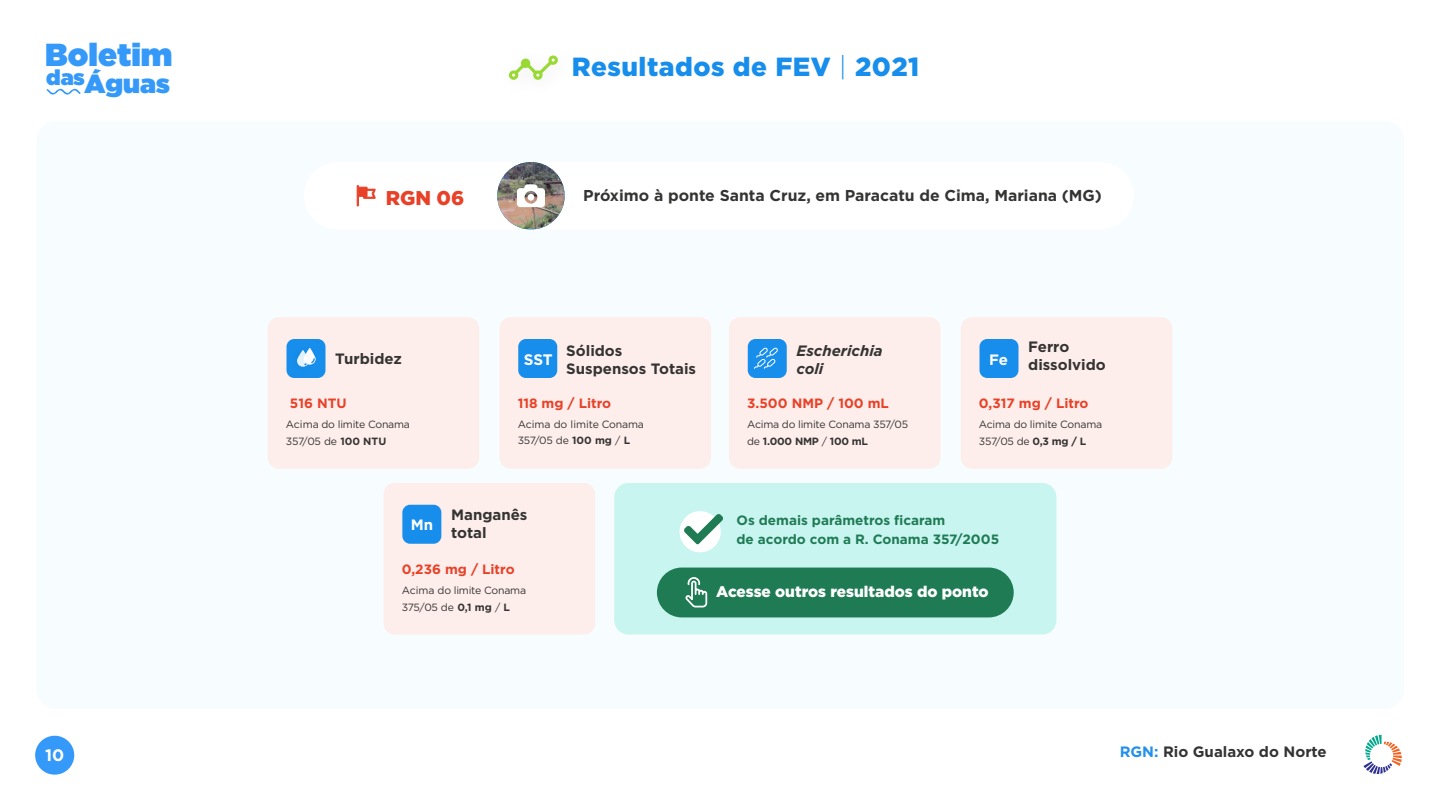
<style>
.page{position:relative;width:1440px;height:810px;background:#fff}
.page>*{position:absolute;margin:0;border:0;box-sizing:border-box;transform-origin:0 0}
.t1{font:900 31.88px "Gotham";color:#3599fa}
.t2{font:900 26.25px "Gotham";letter-spacing:.02em;color:#178eeb}
.t3{font:900 26.25px "Gotham";color:#3599fa}
.t4{font:900 21.45px "Gotham";color:#3599fa}
.t5{font:900 19.95px "Gotham";color:#e84128}
.t6{font:700 16.65px "Gotham";color:#fff}
.t7{font:700 15.75px "Gotham";color:#343433}
.t8{font:900 15.45px "Gotham";color:#fff}
.t9{font:700 15.23px "Gotham";color:#fff}
.t10{font:700 15px/18px "Gotham";color:#343433}
.t11{font:700 15px "Gotham";color:#333}
.t12{font:italic 700 15px/18px "Gotham";color:#343433}
.t13{font:700 15px "Gotham";color:#fff}
.t14{font:700 13.5px "Gotham";color:#e84128}
.t15{font:700 13.5px/18.6px "Gotham";color:#1f7b54}
.t16{font:10.5px/16.4px "Gotham";letter-spacing:-.02em;color:#343433}
.s1{font-weight:300}
.s2{font-weight:700}
.s3{color:#2390e9}
</style>
<div class="page">
<div style="left:37px;top:122px;width:1367px;height:587px;background:#f7fcfe;border-radius:19px"></div>
<svg style="left:509px;top:55px;width:49px;height:25px"></svg>
<div style="left:35px;top:736px;width:39px;height:39px;background:#3599fa;border-radius:19px"></div>
<div style="left:304px;top:162px;width:830px;height:68px;background:#fff;border-radius:34px"></div>
<svg style="left:357px;top:185px;width:19px;height:22px"></svg>
<img style="left:497px;top:162px;width:68px;height:67px">
<svg style="left:517px;top:184px;width:28px;height:23px"></svg>
<div style="left:268px;top:317px;width:211px;height:152px;background:#feeeeb;border-radius:11px"></div>
<div style="left:287px;top:339px;width:39px;height:39px;background:#178eec;border-radius:8px"></div>
<div style="left:287px;top:341px;width:32px;height:36px;background:#178eec"></div>
<svg style="left:297px;top:348px;width:19px;height:19px"></svg>
<div style="left:500px;top:317px;width:211px;height:152px;background:#feeeeb;border-radius:11px"></div>
<div style="left:518px;top:339px;width:39px;height:39px;background:#178eec;border-radius:8px"></div>
<div style="left:961px;top:317px;width:211px;height:152px;background:#feeeeb;border-radius:11px"></div>
<div style="left:980px;top:339px;width:39px;height:39px;background:#178eec;border-radius:8px"></div>
<div style="left:729px;top:317px;width:211px;height:152px;background:#feeeeb;border-radius:11px"></div>
<div style="left:748px;top:339px;width:39px;height:39px;background:#178eec;border-radius:8px"></div>
<svg style="left:754px;top:347px;width:24px;height:22px"></svg>
<div style="left:384px;top:483px;width:211px;height:151px;background:#feeeeb;border-radius:11px"></div>
<div style="left:402px;top:505px;width:39px;height:39px;background:#178eec;border-radius:8px"></div>
<div style="left:614px;top:483px;width:442px;height:151px;background:#c9f5f1;border-radius:14px"></div>
<div style="left:657px;top:568px;width:357px;height:49px;background:#1f7b54;border-radius:25px"></div>
<svg style="left:685px;top:577px;width:22px;height:30px"></svg>
<div style="left:680px;top:511px;width:41px;height:41px;background:#fff;border-radius:50%"></div>
<svg style="left:684px;top:514px;width:39px;height:30px"></svg>
<svg style="left:47px;top:89px;width:34px;height:6px"></svg>
<svg style="left:1364px;top:735px;width:38px;height:39px"></svg>
<h1 class="t1" style="left:45px;top:32px;width:129px">Boletim</h1>
<h2 class="t3" style="left:85px;top:65px;width:87px">Águas</h2>
<h3 class="t4" style="left:46px;top:62px;width:40px">das</h3>
<h3 class="t6" style="left:45px;top:744px;width:21px">10</h3>
<h2 class="t2" style="left:572px;top:52px;width:349px">Resultados de FEV <span class="s1">|</span> 2021</h2>
<h3 class="t5" style="left:386px;top:186px;width:80px">RGN 06</h3>
<h3 class="t7" style="left:583px;top:185px;width:520px">Próximo à ponte Santa Cruz, em Paracatu de Cima, Mariana (MG)</h3>
<h3 class="t10" style="left:335px;top:350px;width:68px">Turbidez</h3>
<h3 class="t9" style="left:524px;top:350px;width:30px">SST</h3>
<h3 class="t10" style="left:566px;top:342px;width:131px">Sólidos<br>Suspensos Totais</h3>
<h3 class="t12" style="left:796px;top:342px;width:88px">Escherichia coli</h3>
<h3 class="t13" style="left:989px;top:349px;width:20px">Fe</h3>
<h3 class="t10" style="left:1028px;top:338px;width:79px">Ferro dissolvido</h3>
<p class="t14" style="left:290px;top:394px;width:58px">516 NTU</p>
<p class="t14" style="left:518px;top:394px;width:95px">118 mg / Litro</p>
<p class="t14" style="left:747px;top:394px;width:143px">3.500 NMP / 100 mL</p>
<p class="t14" style="left:979px;top:394px;width:111px">0,317 mg / Litro</p>
<p class="t16" style="left:286px;top:416px;width:126px">Acima do limite Conama<br>357/05 de <span class="s2">100 NTU</span></p>
<p class="t16" style="left:518px;top:416px;width:128px">Acima do limite Conama<br>357/05 de <span class="s2">100 mg</span> / <span class="s2">L</span></p>
<p class="t16" style="left:747px;top:416px;width:163px">Acima do limite Conama 357/05 de <span class="s2">1.000 NMP</span> / <span class="s2">100 mL</span></p>
<p class="t16" style="left:979px;top:416px;width:125px">Acima do limite Conama<br>357/05 de <span class="s2">0,3 mg / L</span></p>
<h3 class="t13" style="left:411px;top:515px;width:24px">Mn</h3>
<h3 class="t10" style="left:451px;top:506px;width:78px">Manganês total</h3>
<p class="t14" style="left:402px;top:560px;width:114px">0,236 mg / Litro</p>
<p class="t16" style="left:402px;top:582px;width:126px">Acima do limite Conama<br>375/05 de <span class="s2">0,1 mg</span> / <span class="s2">L</span></p>
<p class="t15" style="left:737px;top:511px;width:264px">Os demais parâmetros ficaram<br>de acordo com a R. Conama 357/2005</p>
<h3 class="t8" style="left:716px;top:583px;width:274px">Acesse outros resultados do ponto</h3>
<h3 class="t11" style="left:1120px;top:742px;width:209px"><span class="s3">RGN:</span> Rio Gualaxo do Norte</h3>
</div>
